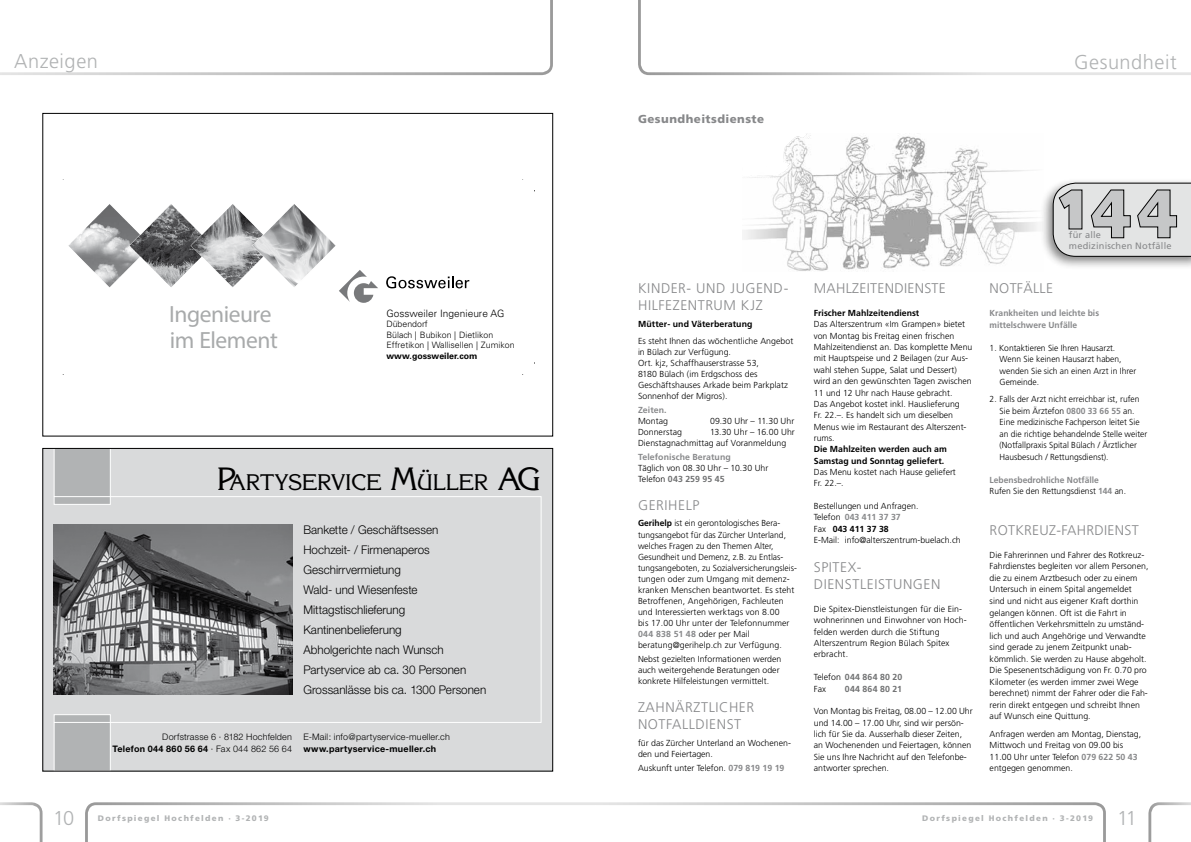
<style>
.page{position:relative;width:1191px;height:842px;background:#fff}
.page>*{position:absolute;margin:0;border:0;box-sizing:border-box;transform-origin:0 0}
.t1{font:33.8px "Univers LT";color:#9d9fa1}
.t2{font:23.5px/25.4px "Univers";letter-spacing:-.02em;color:#a8aaab}
.t3{font:22px "Korinna";letter-spacing:-.005em;color:#000}
.t4{font:300 20px "Frutiger";letter-spacing:.025em;color:#b1b3b4}
.t5{font:300 20px "Frutiger CE";color:#b1b3b4}
.t6{font:300 14px/17.1px "Frutiger";letter-spacing:.04em;color:#87888a}
.t7{font:300 14px "Frutiger";letter-spacing:.02em;color:#87888a}
.t8{font:300 12px/20px "Helvetica Neue";color:#000}
.t9{font:900 11.5px "Frutiger";letter-spacing:.04em;color:#87888a}
.t10{font:300 10.1px "Univers LT";color:#000}
.t11{font:9.2px/11px "Frutiger CE";letter-spacing:.02em;color:#87888a}
.t12{font:300 9px/12px "Helvetica Neue";letter-spacing:.02em;color:#000;text-align:right}
.t13{font:700 9px "Helvetica Neue";letter-spacing:.03em;color:#000}
.t14{font:300 8.8px/11.5px "Frutiger";color:#000}
.t15{font:700 8.8px/11.5px "Frutiger";color:#87888a}
.t16{font:700 8.8px/11.4px "Frutiger";color:#000}
.t17{font:300 8.8px/10.5px "Univers LT";color:#000}
.t18{font:700 8.8px "Univers LT";color:#000}
.t19{font:700 8.8px "Frutiger";letter-spacing:.03em;color:#707172}
.t20{font:900 8px "Frutiger";letter-spacing:.165em;color:#b1b3b4}
.s1{font-size:31.5px}
.s2{font-weight:700}
.s3{font-weight:700;color:#707172}
.s4{font-weight:700;color:#87888a}
.s5{font-weight:300;color:#000}
</style>
<div class="page">
<svg style="left:638px;top:0;width:553px;height:75px"></svg>
<svg style="left:1148px;top:802px;width:43px;height:40px"></svg>
<svg style="left:85px;top:802px;width:1021px;height:40px"></svg>
<svg style="left:0;top:802px;width:43px;height:40px"></svg>
<svg style="left:0;top:0;width:553px;height:75px"></svg>
<img style="left:744px;top:134px;width:294px;height:137px">
<div style="left:43px;top:113px;width:510px;height:323px;border:1px solid #000"></div>
<img style="left:68px;top:204px;width:268px;height:84px">
<svg style="left:386px;top:276px;width:83px;height:12px"></svg>
<svg style="left:339px;top:270px;width:39px;height:33px"></svg>
<div style="left:43px;top:448px;width:510px;height:323px;background:#d9dadb"></div>
<img style="left:55px;top:524px;width:237px;height:171px">
<div style="left:54px;top:448px;width:57px;height:57px;background:#b1b3b4;border:1px solid #fff"></div>
<div style="left:54px;top:714px;width:57px;height:57px;background:#b1b3b4;border:1px solid #fff"></div>
<div style="left:53px;top:496px;width:488px;height:227px;border:1px solid #fff"></div>
<div style="left:43px;top:448px;width:510px;height:323px;border:1px solid #000"></div>
<div style="left:1039px;top:177px;width:152px;height:93px;background:#000;opacity:.5"></div>
<svg style="left:1052px;top:183px;width:139px;height:74px"></svg>
<h3 class="t4" style="left:14px;top:50px;width:85px">Anzeigen</h3>
<h2 class="t2" style="left:169px;top:301px;width:110px">Ingenieure im Element</h2>
<h1 class="t1" style="left:169px;top:299px;width:173px">Ingenieure</h1>
<p class="t10" style="left:386px;top:307px;width:120px">Gossweiler Ingenieure AG</p>
<p class="t17" style="left:386px;top:319px;width:130px">Dübendorf<br>Bülach | Bubikon | Dietlikon<br>Effretikon | Wallisellen | Zumikon</p>
<p class="t18" style="left:386px;top:350px;width:93px">www.gossweiler.com</p>
<h3 class="t3" style="left:217px;top:469px;width:325px"><span class="s1">P</span>ARTYSERVICE <span class="s1">M</span>ÜLLER <span class="s1">AG</span></h3>
<p class="t8" style="left:303px;top:519px;width:184px">Bankette / Geschäftsessen<br>Hochzeit- / Firmenaperos<br>Geschirrvermietung<br>Wald- und Wiesenfeste<br>Mittagstischlieferung<br>Kantinenbelieferung<br>Abholgerichte nach Wunsch<br>Partyservice ab ca. 30 Personen<br>Grossanlässe bis ca. 1300 Personen</p>
<p class="t12" style="left:303px;top:731px;width:148px">E-Mail: info@partyservice-mueller.ch</p>
<p class="t13" style="left:303px;top:743px;width:134px">www.partyservice-mueller.ch</p>
<p class="t12" style="left:112px;top:731px;width:181px">Dorfstrasse 6 · 8182 Hochfelden<br><span class="s2">Telefon 044 860 56 64</span> · Fax 044 862 56 64</p>
<h3 class="t9" style="left:638px;top:112px;width:128px">Gesundheitsdienste</h3>
<h3 class="t4" style="left:1074px;top:51px;width:104px">Gesundheit</h3>
<h3 class="t6" style="left:638px;top:280px;width:152px">KINDER- UND JUGEND-<br>HILFEZENTRUM KJZ</h3>
<p class="t16" style="left:638px;top:318px;width:116px">Mütter- und Väterberatung</p>
<p class="t14" style="left:638px;top:335px;width:157px;line-height:11.1px">Es steht Ihnen das wöchentliche Angebot in Bülach zur Verfügung.<br>Ort. kjz, Schaffhauserstrasse 53,<br>8180 Bülach (im Erdgschoss des<br>Geschäftshauses Arkade beim Parkplatz<br>Sonnenhof der Migros).</p>
<p class="t15" style="left:638px;top:404px;width:30px">Zeiten.</p>
<p class="t14" style="left:638px;top:415px;width:31px">Montag</p>
<p class="t14" style="left:710px;top:415px;width:86px">09.30 Uhr – 11.30 Uhr</p>
<p class="t14" style="left:638px;top:426px;width:45px">Donnerstag</p>
<p class="t14" style="left:638px;top:426px;width:158px;line-height:11.1px;text-indent:72px">13.30 Uhr – 16.00 Uhr<br>Dienstagnachmittag auf Voranmeldung</p>
<p class="t15" style="left:638px;top:451px;width:94px">Telefonische Beratung</p>
<p class="t14" style="left:638px;top:463px;width:132px;line-height:11.1px">Täglich von 08.30 Uhr – 10.30 Uhr<br>Telefon <span class="s3">043 259 95 45</span></p>
<h3 class="t6" style="left:638px;top:497px;width:63px">GERIHELP</h3>
<p class="t14" style="left:638px;top:518px;width:160px;line-height:11.1px"><span class="s2">Gerihelp</span> ist ein gerontologisches Bera&shy;tungsangebot für das Zürcher Unterland, welches Fragen zu den Themen Alter, Gesundheit und Demenz, z.B. zu Entlas&shy;tungsangeboten, zu Sozialversicherungsleis&shy;tungen oder zum Umgang mit demenz&shy;kranken Menschen beantwortet. Es steht Betroffenen, Angehörigen, Fachleuten und Interessierten werktags von 8.00<br>bis 17.00 Uhr unter der Telefonnummer <span class="s4">044 838 51 48</span> oder per Mail beratung@gerihelp.ch zur Verfügung.</p>
<p class="t14" style="left:638px;top:654px;width:145px;line-height:11.1px">Nebst gezielten Informationen werden auch weitergehende Beratungen oder konkrete Hilfeleistungen vermittelt.</p>
<h3 class="t6" style="left:638px;top:699px;width:118px">ZAHNÄRZTLICHER<br>NOTFALLDIENST</h3>
<p class="t14" style="left:638px;top:737px;width:154px;line-height:11.1px">für das Zürcher Unterland an Wochenen&shy;den und Feiertagen.</p>
<p class="t14" style="left:638px;top:762px;width:148px">Auskunft unter Telefon. <span class="s4">079 819 19 19</span></p>
<h3 class="t7" style="left:814px;top:280px;width:134px">MAHLZEITENDIENSTE</h3>
<p class="t16" style="left:814px;top:307px;width:107px">Frischer Mahlzeitendienst</p>
<p class="t14" style="left:814px;top:319px;width:160px">Das Alterszentrum «Im Grampen» bietet von Montag bis Freitag einen frischen Mahlzeitendienst an. Das komplette Menu mit Hauptspeise und 2 Beilagen (zur Aus&shy;wahl stehen Suppe, Salat und Dessert) wird an den gewünschten Tagen zwischen 11 und 12 Uhr nach Hause gebracht.<br>Das Angebot kostet inkl. Hauslieferung<br>Fr. 22.–. Es handelt sich um dieselben Menus wie im Restaurant des Alterszent&shy;rums.</p>
<p class="t16" style="left:814px;top:444px;width:135px">Die Mahlzeiten werden auch am<br>Samstag und Sonntag geliefert.</p>
<p class="t14" style="left:814px;top:466px;width:143px">Das Menu kostet nach Hause geliefert<br>Fr. 22.–.</p>
<p class="t14" style="left:814px;top:500px;width:148px">Bestellungen und Anfragen.<br>Telefon <span class="s4">043 411 37 37<br></span>Fax <span class="s2">043 411 37 38<br></span>E-Mail: info@alterszentrum-buelach.ch</p>
<h3 class="t6" style="left:814px;top:559px;width:128px;line-height:17.4px">SPITEX-<br>DIENSTLEISTUNGEN</h3>
<p class="t14" style="left:814px;top:603px;width:154px">Die Spitex-Dienstleistungen für die Ein&shy;wohnerinnen und Einwohner von Hoch&shy;felden werden durch die Stiftung<br>Alterszentrum Region Bülach Spitex erbracht.</p>
<p class="t14" style="left:814px;top:672px;width:90px">Telefon <span class="s3">044 864 80 20<br></span>Fax</p>
<p class="t19" style="left:845px;top:683px;width:59px">044 864 80 21</p>
<p class="t14" style="left:814px;top:706px;width:160px">Von Montag bis Freitag, 08.00 – 12.00 Uhr und 14.00 – 17.00 Uhr, sind wir persön&shy;lich für Sie da. Ausserhalb dieser Zeiten, an Wochenenden und Feiertagen, können Sie uns Ihre Nachricht auf den Telefonbe&shy;antworter sprechen.</p>
<p class="t11" style="left:1069px;top:230px;width:104px">für alle<br>medizinischen Notfälle</p>
<h3 class="t7" style="left:989px;top:280px;width:65px">NOTFÄLLE</h3>
<p class="t15" style="left:989px;top:307px;width:111px">Krankheiten und leichte bis mittelschwere Unfälle</p>
<p class="t14" style="left:999px;top:342px;width:138px;text-indent:-10px">1. Kontaktieren Sie Ihren Hausarzt.<br>Wenn Sie keinen Hausarzt haben, wenden Sie sich an einen Arzt in Ihrer<br>Gemeinde.</p>
<p class="t14" style="left:999px;top:394px;width:149px;text-indent:-10px">2. Falls der Arzt nicht erreichbar ist, rufen Sie beim Ärztefon <span class="s4">0800 33 66 55</span> an.<br>Eine medizinische Fachperson leitet Sie an die richtige behandelnde Stelle weiter (Notfallpraxis Spital Bülach / Ärztlicher Hausbesuch / Rettungsdienst).</p>
<p class="t15" style="left:989px;top:474px;width:138px">Lebensbedrohliche Notfälle<br><span class="s5">Rufen Sie den Rettungsdienst</span> 144 <span class="s5">an.</span></p>
<h3 class="t7" style="left:989px;top:522px;width:150px">ROTKREUZ-FAHRDIENST</h3>
<p class="t14" style="left:989px;top:549px;width:160px">Die Fahrerinnen und Fahrer des Rotkreuz-Fahrdienstes begleiten vor allem Personen, die zu einem Arztbesuch oder zu einem Untersuch in einem Spital angemeldet sind und nicht aus eigener Kraft dorthin gelangen können. Oft ist die Fahrt in öffentlichen Verkehrsmitteln zu umständ&shy;lich und auch Angehörige und Verwandte sind gerade zu jenem Zeitpunkt unab&shy;kömmlich. Sie werden zu Hause abgeholt.<br>Die Spesenentschädigung von Fr. 0.70 pro Kilometer (es werden immer zwei Wege berechnet) nimmt der Fahrer oder die Fah&shy;rerin direkt entgegen und schreibt Ihnen auf Wunsch eine Quittung.</p>
<p class="t14" style="left:989px;top:728px;width:153px">Anfragen werden am Montag, Dienstag,<br>Mittwoch und Freitag von 09.00 bis<br>11.00 Uhr unter Telefon <span class="s4">079 622 50 43 </span>entgegen genommen.</p>
<h3 class="t5" style="left:53px;top:807px;width:23px">10</h3>
<p class="t20" style="left:98px;top:813px;width:172px">Dorfspiegel Hochfelden · 3-2019</p>
<p class="t20" style="left:922px;top:813px;width:172px">Dorfspiegel Hochfelden · 3-2019</p>
<h3 class="t5" style="left:1117px;top:807px;width:21px">11</h3>
</div>
